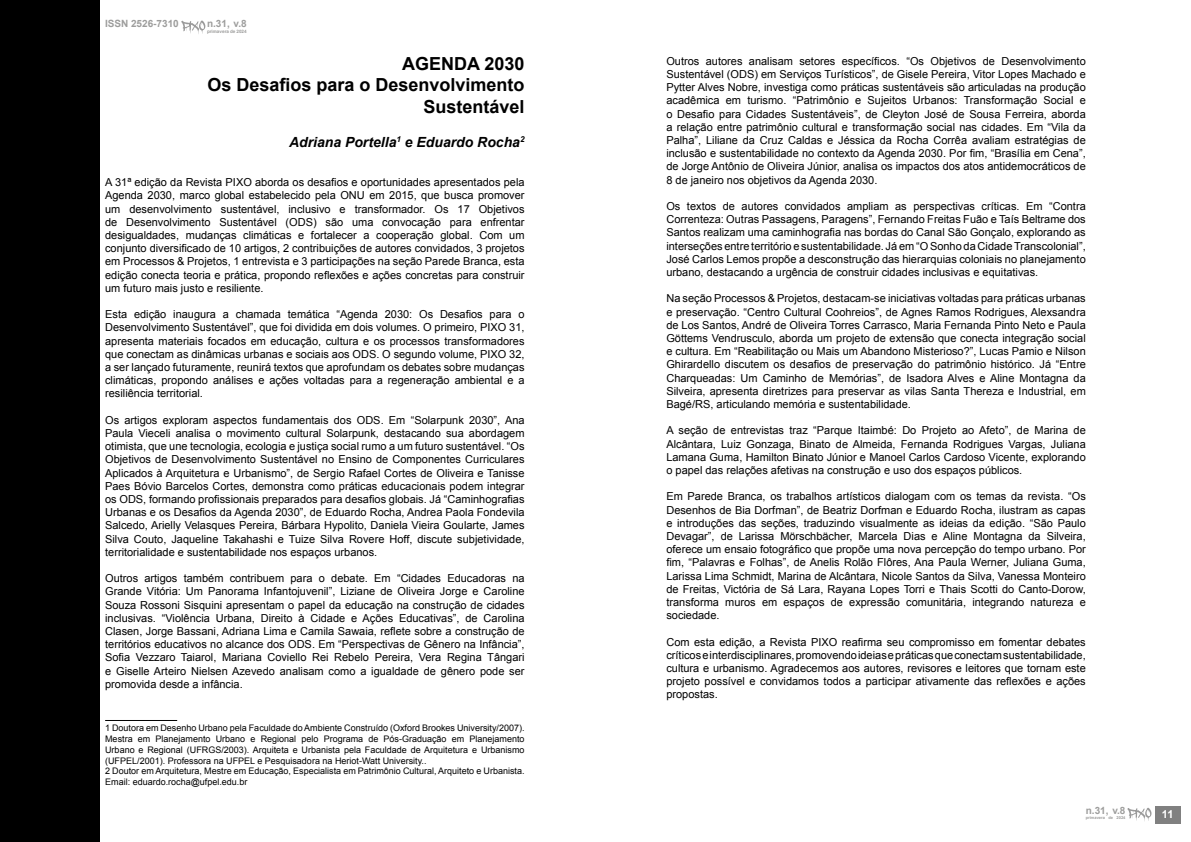
<style>
.page{position:relative;width:1191px;height:842px;background:#fff}
.page>*{position:absolute;margin:0;border:0;box-sizing:border-box;transform-origin:0 0}
.t1{font:700 18px/21.6px "Arial";color:#000;text-align:right}
.t2{font:italic 700 14px "Arial";color:#000}
.t3{font:11px/13.2px "Arial";color:#000;text-align:justify}
.t4{font:700 11px "Arial";color:#fff}
.t5{font:700 10px "Arial";color:#9d9d9c}
.t6{font:9px/10.8px "Arial";color:#000}
.t7{font:700 4.6px "Arial";color:#9d9d9c}
.t8{font:700 4px "Arial";color:#9d9d9c}
</style>
<div class="page">
<hr style="left:105px;top:720px;width:72px;height:1px;background:#000">
<div style="left:0;top:0;width:99px;height:842px;background:#000"></div>
<div style="left:1155px;top:806px;width:25px;height:17px;background:#808080"></div>
<svg style="left:1127px;top:808px;width:24px;height:13px"></svg>
<svg style="left:181px;top:21px;width:24px;height:13px"></svg>
<p class="t5" style="left:105px;top:17px;width:75px">ISSN 2526-7310</p>
<p class="t5" style="left:207px;top:17px;width:41px">n.31, v.8</p>
<p class="t7" style="left:207px;top:28px;width:41px">primavera de 2024</p>
<h1 class="t1" style="left:207px;top:53px;width:319px">AGENDA 2030<br>Os Desafios para o Desenvolvimento<br>Sustentável</h1>
<p class="t2" style="left:289px;top:132px;width:237px">Adriana Portella<sup>1</sup> e Eduardo Rocha<sup>2</sup></p>
<p class="t3" style="left:105px;top:176px;width:421px">A 31ª edição da Revista PIXO aborda os desafios e oportunidades apresentados pela Agenda 2030, marco global estabelecido pela ONU em 2015, que busca promover um desenvolvimento sustentável, inclusivo e transformador. Os 17 Objetivos de Desenvolvimento Sustentável (ODS) são uma convocação para enfrentar desigualdades, mudanças climáticas e fortalecer a cooperação global. Com um conjunto diversificado de 10 artigos, 2 contribuições de autores convidados, 3 projetos em Processos &amp; Projetos, 1 entrevista e 3 participações na seção Parede Branca, esta edição conecta teoria e prática, propondo reflexões e ações concretas para construir um futuro mais justo e resiliente.</p>
<p class="t3" style="left:105px;top:308px;width:421px">Esta edição inaugura a chamada temática “Agenda 2030: Os Desafios para o Desenvolvimento Sustentável”, que foi dividida em dois volumes. O primeiro, PIXO 31, apresenta materiais focados em educação, cultura e os processos transformadores que conectam as dinâmicas urbanas e sociais aos ODS. O segundo volume, PIXO 32, a ser lançado futuramente, reunirá textos que aprofundam os debates sobre mudanças climáticas, propondo análises e ações voltadas para a regeneração ambiental e a resiliência territorial.</p>
<p class="t3" style="left:105px;top:413px;width:421px">Os artigos exploram aspectos fundamentais dos ODS. Em “Solarpunk 2030”, Ana Paula Vieceli analisa o movimento cultural Solarpunk, destacando sua abordagem otimista, que une tecnologia, ecologia e justiça social rumo a um futuro sustentável. “Os Objetivos de Desenvolvimento Sustentável no Ensino de Componentes Curriculares Aplicados à Arquitetura e Urbanismo”, de Sergio Rafael Cortes de Oliveira e Tanisse Paes Bóvio Barcelos Cortes, demonstra como práticas educacionais podem integrar os ODS, formando profissionais preparados para desafios globais. Já “Caminhografias Urbanas e os Desafios da Agenda 2030”, de Eduardo Rocha, Andrea Paola Fondevila Salcedo, Arielly Velasques Pereira, Bárbara Hypolito, Daniela Vieira Goularte, James Silva Couto, Jaqueline Takahashi e Tuize Silva Rovere Hoff, discute subjetividade, territorialidade e sustentabilidade nos espaços urbanos.</p>
<p class="t3" style="left:105px;top:572px;width:421px">Outros artigos também contribuem para o debate. Em “Cidades Educadoras na Grande Vitória: Um Panorama Infantojuvenil”, Liziane de Oliveira Jorge e Caroline Souza Rossoni Sisquini apresentam o papel da educação na construção de cidades inclusivas. “Violência Urbana, Direito à Cidade e Ações Educativas”, de Carolina Clasen, Jorge Bassani, Adriana Lima e Camila Sawaia, reflete sobre a construção de territórios educativos no alcance dos ODS. Em “Perspectivas de Gênero na Infância”, Sofia Vezzaro Taiarol, Mariana Coviello Rei Rebelo Pereira, Vera Regina Tângari e Giselle Arteiro Nielsen Azevedo analisam como a igualdade de gênero pode ser promovida desde a infância.</p>
<p class="t6" style="left:105px;top:723px;width:421px">1 Doutora em Desenho Urbano pela Faculdade do Ambiente Construído (Oxford Brookes University/2007).<br>Mestra em Planejamento Urbano e Regional pelo Programa de Pós-Graduação em Planejamento Urbano e Regional (UFRGS/2003). Arquiteta e Urbanista pela Faculdade de Arquitetura e Urbanismo (UFPEL/2001). Professora na UFPEL e Pesquisadora na Heriot-Watt University..<br>2 Doutor em Arquitetura, Mestre em Educação, Especialista em Patrimônio Cultural, Arquiteto e Urbanista.<br>Email: eduardo.rocha@ufpel.edu.br</p>
<p class="t3" style="left:666px;top:54px;width:421px">Outros autores analisam setores específicos. “Os Objetivos de Desenvolvimento Sustentável (ODS) em Serviços Turísticos”, de Gisele Pereira, Vitor Lopes Machado e Pytter Alves Nobre, investiga como práticas sustentáveis são articuladas na produção acadêmica em turismo. “Patrimônio e Sujeitos Urbanos: Transformação Social e o Desafio para Cidades Sustentáveis”, de Cleyton José de Sousa Ferreira, aborda a relação entre patrimônio cultural e transformação social nas cidades. Em “Vila da Palha”, Liliane da Cruz Caldas e Jéssica da Rocha Corrêa avaliam estratégias de inclusão e sustentabilidade no contexto da Agenda 2030. Por fim, “Brasília em Cena”, de Jorge Antônio de Oliveira Júnior, analisa os impactos dos atos antidemocráticos de 8 de janeiro nos objetivos da Agenda 2030.</p>
<p class="t3" style="left:666px;top:200px;width:421px">Os textos de autores convidados ampliam as perspectivas críticas. Em “Contra Correnteza: Outras Passagens, Paragens”, Fernando Freitas Fuão e Taís Beltrame dos Santos realizam uma caminhografia nas bordas do Canal São Gonçalo, explorando as interseções entre território e sustentabilidade. Já em “O Sonho da Cidade Transcolonial”, José Carlos Lemos propõe a desconstrução das hierarquias coloniais no planejamento urbano, destacando a urgência de construir cidades inclusivas e equitativas.</p>
<p class="t3" style="left:666px;top:292px;width:421px">Na seção Processos &amp; Projetos, destacam-se iniciativas voltadas para práticas urbanas e preservação. “Centro Cultural Coohreios”, de Agnes Ramos Rodrigues, Alexsandra de Los Santos, André de Oliveira Torres Carrasco, Maria Fernanda Pinto Neto e Paula Göttems Vendrusculo, aborda um projeto de extensão que conecta integração social e cultura. Em “Reabilitação ou Mais um Abandono Misterioso?”, Lucas Pamio e Nilson Ghirardello discutem os desafios de preservação do patrimônio histórico. Já “Entre Charqueadas: Um Caminho de Memórias”, de Isadora Alves e Aline Montagna da Silveira, apresenta diretrizes para preservar as vilas Santa Thereza e Industrial, em Bagé/RS, articulando memória e sustentabilidade.</p>
<p class="t3" style="left:666px;top:424px;width:421px">A seção de entrevistas traz “Parque Itaimbé: Do Projeto ao Afeto”, de Marina de Alcântara, Luiz Gonzaga, Binato de Almeida, Fernanda Rodrigues Vargas, Juliana Lamana Guma, Hamilton Binato Júnior e Manoel Carlos Cardoso Vicente, explorando o papel das relações afetivas na construção e uso dos espaços públicos.</p>
<p class="t3" style="left:666px;top:490px;width:421px">Em Parede Branca, os trabalhos artísticos dialogam com os temas da revista. “Os Desenhos de Bia Dorfman”, de Beatriz Dorfman e Eduardo Rocha, ilustram as capas e introduções das seções, traduzindo visualmente as ideias da edição. “São Paulo Devagar”, de Larissa Mörschbächer, Marcela Dias e Aline Montagna da Silveira, oferece um ensaio fotográfico que propõe uma nova percepção do tempo urbano. Por fim, “Palavras e Folhas”, de Anelis Rolão Flôres, Ana Paula Werner, Juliana Guma, Larissa Lima Schmidt, Marina de Alcântara, Nicole Santos da Silva, Vanessa Monteiro de Freitas, Victória de Sá Lara, Rayana Lopes Torri e Thais Scotti do Canto-Dorow, transforma muros em espaços de expressão comunitária, integrando natureza e sociedade.</p>
<p class="t3" style="left:666px;top:635px;width:421px">Com esta edição, a Revista PIXO reafirma seu compromisso em fomentar debates críticos e interdisciplinares, promovendo ideias e práticas que conectam sustentabilidade, cultura e urbanismo. Agradecemos aos autores, revisores e leitores que tornam este projeto possível e convidamos todos a participar ativamente das reflexões e ações propostas.</p>
<p class="t5" style="left:1085px;top:804px;width:41px">n.31, v.8</p>
<p class="t8" style="left:1085px;top:815px;width:41px">primavera de 2024</p>
<p class="t4" style="left:1162px;top:807px;width:13px">11</p>
</div>
